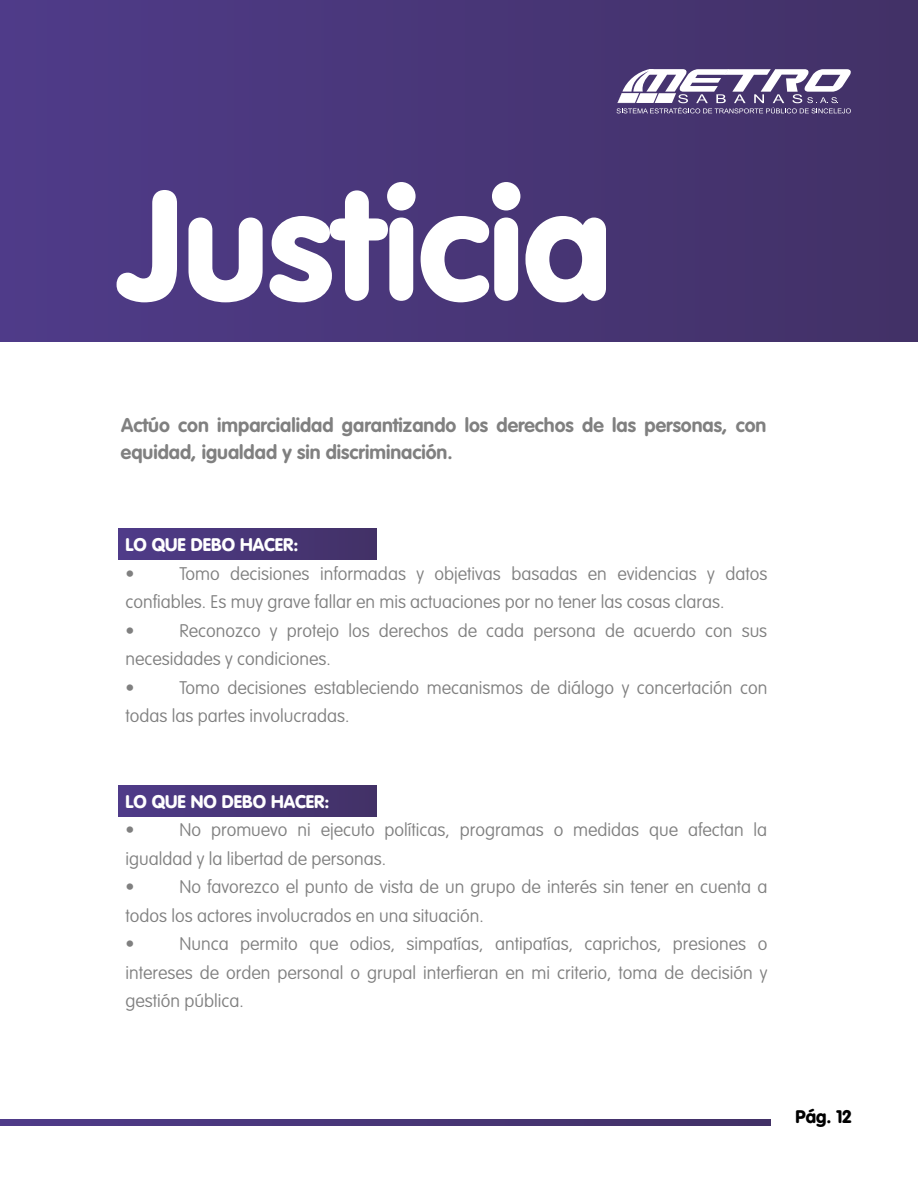
<style>
.page{position:relative;width:918px;height:1188px;background:#fff}
.page>*{position:absolute;margin:0;border:0;box-sizing:border-box;transform-origin:0 0}
.t1{font:900 153.15px "VAG Rounded Std";color:#fff}
.t2{font:700 19.5px/27px "VAG Rounded Std";color:#808080}
.t3{font:100 18px/28.5px "VAG Rounded Std";color:#808080}
.t4{font:900 18px "VAG Rounded Std";color:#fff}
.t5{font:900 18px "VAG Rounded Std";color:#000}
</style>
<div class="page">
<div style="left:0;top:0;width:918px;height:341px;background:linear-gradient(to right,#4f3b89,#423166)"></div>
<svg style="left:617px;top:69px;width:234px;height:44px"></svg>
<svg style="left:0;top:1120px;width:771px;height:6px;background:#483677"></svg>
<div style="left:119px;top:529px;width:257px;height:31px;background:linear-gradient(to right,#4f3b89,#423166)"></div>
<div style="left:119px;top:786px;width:257px;height:31px;background:linear-gradient(to right,#4f3b89,#423166)"></div>
<h1 class="t1" style="left:118px;top:153px;width:495px">Justicia</h1>
<p class="t2" style="left:121px;top:412px;width:647px">Actúo con imparcialidad garantizando los derechos de las personas, con equidad, igualdad y sin discriminación.</p>
<p class="t4" style="left:125px;top:534px;width:175px">LO QUE DEBO HACER:</p>
<p class="t3" style="left:125px;top:560px;width:10px">•</p>
<p class="t3" style="left:125px;top:560px;width:643px;text-indent:54px">Tomo decisiones informadas y objetivas basadas en evidencias y datos confiables. Es muy grave fallar en mis actuaciones por no tener las cosas claras.<br>•</p>
<p class="t3" style="left:125px;top:617px;width:643px;text-indent:54px">Reconozco y protejo los derechos de cada persona de acuerdo con sus necesidades y condiciones.<br>•</p>
<p class="t3" style="left:125px;top:674px;width:643px;text-indent:54px">Tomo decisiones estableciendo mecanismos de diálogo y concertación con todas las partes involucradas.</p>
<p class="t4" style="left:125px;top:791px;width:206px">LO QUE NO DEBO HACER:</p>
<p class="t3" style="left:125px;top:816px;width:10px">•</p>
<p class="t3" style="left:125px;top:816px;width:643px;text-indent:54px">No promuevo ni ejecuto políticas, programas o medidas que afectan la igualdad y la libertad de personas.<br>•</p>
<p class="t3" style="left:125px;top:873px;width:643px;text-indent:54px">No favorezco el punto de vista de un grupo de interés sin tener en cuenta a todos los actores involucrados en una situación.<br>•</p>
<p class="t3" style="left:125px;top:930px;width:643px;text-align:justify;text-indent:54px">Nunca permito que odios, simpatías, antipatías, caprichos, presiones o intereses de orden personal o grupal interfieran en mi criterio, toma de decisión y gestión pública.</p>
<p class="t5" style="left:796px;top:1106px;width:57px">Pág. 12</p>
</div>
